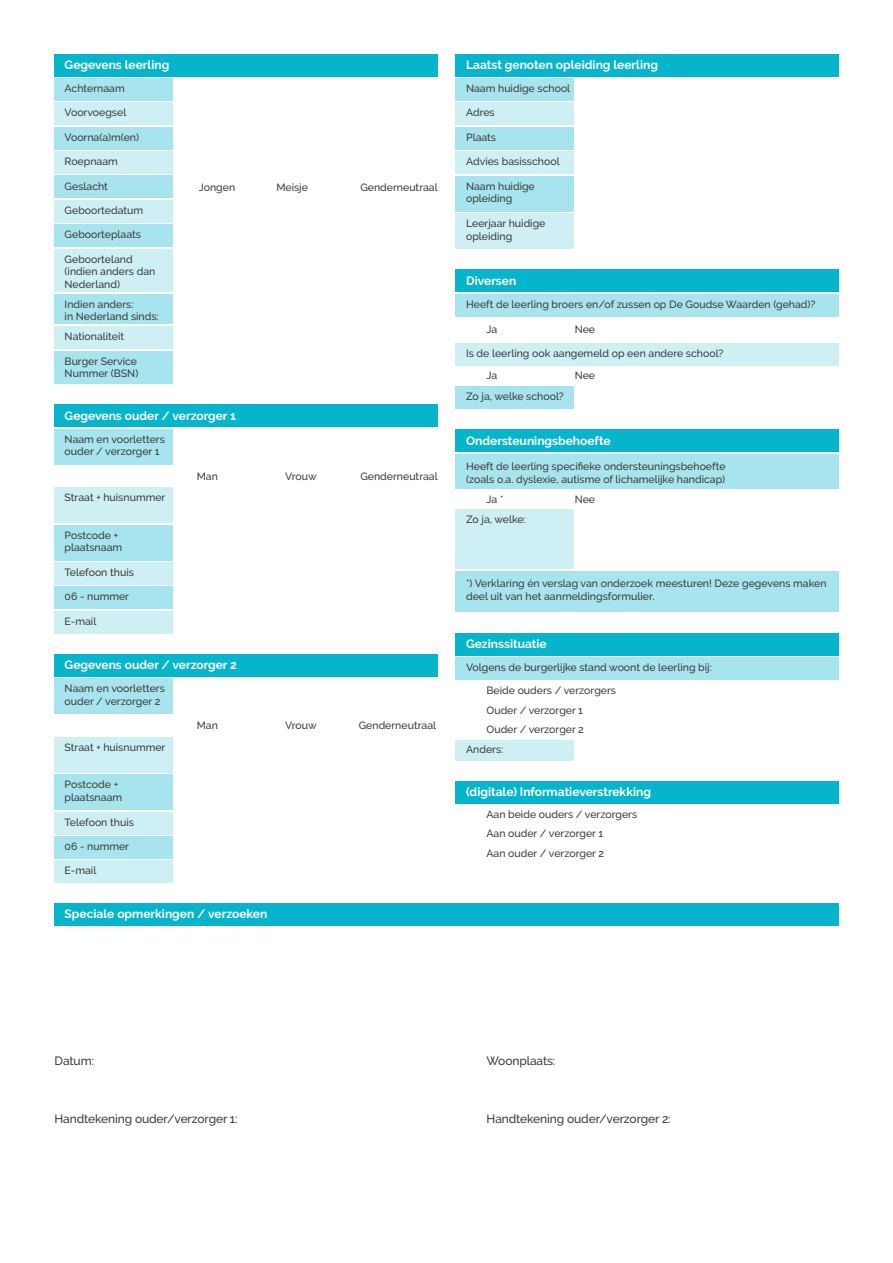
<style>
.page{position:relative;width:893px;height:1263px;background:#fff}
.page>*{position:absolute;margin:0;border:0;box-sizing:border-box;transform-origin:0 0}
.t1{font:700 12px "Raleway";color:#fff}
.t2{font:500 12px "Raleway";letter-spacing:-.01em;color:#3c3c3b}
.t3{font:500 10.5px/12.6px "Raleway";color:#3c3c3b}
</style>
<div class="page">
<div style="left:54px;top:54px;width:383px;height:22px;background:#06b4cc"></div>
<div style="left:54px;top:405px;width:383px;height:22px;background:#06b4cc"></div>
<div style="left:54px;top:654px;width:383px;height:22px;background:#06b4cc"></div>
<div style="left:54px;top:903px;width:785px;height:22px;background:#06b4cc"></div>
<div style="left:54px;top:78px;width:118px;height:22px;background:#a8e4ed"></div>
<div style="left:455px;top:78px;width:119px;height:22px;background:#a8e4ed"></div>
<div style="left:455px;top:294px;width:384px;height:22px;background:#a8e4ed"></div>
<div style="left:455px;top:657px;width:384px;height:22px;background:#a8e4ed"></div>
<div style="left:455px;top:454px;width:384px;height:35px;background:#a8e4ed"></div>
<div style="left:455px;top:571px;width:384px;height:41px;background:#a8e4ed"></div>
<div style="left:455px;top:343px;width:384px;height:22px;background:#cef0f5"></div>
<div style="left:54px;top:151px;width:118px;height:22px;background:#cef0f5"></div>
<div style="left:455px;top:151px;width:119px;height:22px;background:#cef0f5"></div>
<div style="left:455px;top:387px;width:119px;height:22px;background:#a8e4ed"></div>
<div style="left:455px;top:509px;width:119px;height:60px;background:#cef0f5"></div>
<div style="left:455px;top:740px;width:119px;height:20px;background:#cef0f5"></div>
<div style="left:54px;top:103px;width:118px;height:22px;background:#cef0f5"></div>
<div style="left:455px;top:103px;width:119px;height:22px;background:#cef0f5"></div>
<div style="left:54px;top:176px;width:118px;height:22px;background:#a8e4ed"></div>
<div style="left:54px;top:127px;width:118px;height:22px;background:#a8e4ed"></div>
<div style="left:455px;top:127px;width:119px;height:22px;background:#a8e4ed"></div>
<div style="left:455px;top:176px;width:119px;height:35px;background:#a8e4ed"></div>
<div style="left:455px;top:213px;width:119px;height:36px;background:#cef0f5"></div>
<div style="left:54px;top:429px;width:118px;height:35px;background:#a8e4ed"></div>
<div style="left:54px;top:679px;width:118px;height:35px;background:#a8e4ed"></div>
<div style="left:54px;top:525px;width:118px;height:35px;background:#a8e4ed"></div>
<div style="left:54px;top:775px;width:118px;height:35px;background:#a8e4ed"></div>
<div style="left:54px;top:488px;width:118px;height:35px;background:#cef0f5"></div>
<div style="left:54px;top:737px;width:118px;height:35px;background:#cef0f5"></div>
<div style="left:54px;top:200px;width:118px;height:22px;background:#cef0f5"></div>
<div style="left:54px;top:249px;width:118px;height:43px;background:#cef0f5"></div>
<div style="left:54px;top:294px;width:118px;height:30px;background:#a8e4ed"></div>
<div style="left:54px;top:225px;width:118px;height:22px;background:#a8e4ed"></div>
<div style="left:54px;top:326px;width:118px;height:22px;background:#cef0f5"></div>
<div style="left:54px;top:562px;width:118px;height:23px;background:#cef0f5"></div>
<div style="left:54px;top:812px;width:118px;height:22px;background:#cef0f5"></div>
<div style="left:54px;top:587px;width:118px;height:22px;background:#a8e4ed"></div>
<div style="left:54px;top:836px;width:118px;height:22px;background:#a8e4ed"></div>
<div style="left:54px;top:611px;width:118px;height:22px;background:#cef0f5"></div>
<div style="left:54px;top:860px;width:118px;height:23px;background:#cef0f5"></div>
<div style="left:54px;top:351px;width:118px;height:32px;background:#a8e4ed"></div>
<div style="left:455px;top:54px;width:384px;height:22px;background:#06b4cc"></div>
<div style="left:455px;top:270px;width:384px;height:22px;background:#06b4cc"></div>
<div style="left:455px;top:430px;width:384px;height:22px;background:#06b4cc"></div>
<div style="left:455px;top:633px;width:384px;height:22px;background:#06b4cc"></div>
<div style="left:455px;top:781px;width:384px;height:22px;background:#06b4cc"></div>
<p class="t1" style="left:65px;top:58px;width:106px">Gegevens leerling</p>
<p class="t1" style="left:466px;top:58px;width:193px">Laatst genoten opleiding leerling</p>
<p class="t3" style="left:65px;top:82px;width:62px">Achternaam</p>
<p class="t3" style="left:466px;top:82px;width:106px">Naam huidige school</p>
<p class="t3" style="left:65px;top:106px;width:63px">Voorvoegsel</p>
<p class="t3" style="left:466px;top:106px;width:30px">Adres</p>
<p class="t3" style="left:65px;top:131px;width:76px">Voorna(a)m(en)</p>
<p class="t3" style="left:466px;top:131px;width:32px">Plaats</p>
<p class="t3" style="left:65px;top:155px;width:55px">Roepnaam</p>
<p class="t3" style="left:466px;top:155px;width:95px">Advies basisschool</p>
<p class="t3" style="left:65px;top:179px;width:45px">Geslacht</p>
<p class="t3" style="left:65px;top:204px;width:80px">Geboortedatum</p>
<p class="t3" style="left:65px;top:228px;width:78px">Geboorteplaats</p>
<p class="t3" style="left:65px;top:253px;width:92px">Geboorteland (indien anders dan<br>Nederland)</p>
<p class="t3" style="left:65px;top:298px;width:96px">Indien anders:<br>in Nederland sinds:</p>
<p class="t3" style="left:65px;top:330px;width:61px">Nationaliteit</p>
<p class="t3" style="left:65px;top:355px;width:75px">Burger Service<br>Nummer (BSN)</p>
<p class="t3" style="left:199px;top:181px;width:38px">Jongen</p>
<p class="t1" style="left:65px;top:409px;width:173px">Gegevens ouder / verzorger 1</p>
<p class="t3" style="left:65px;top:433px;width:102px">Naam en voorletters ouder / verzorger 1</p>
<p class="t3" style="left:65px;top:491px;width:102px">Straat + huisnummer</p>
<p class="t3" style="left:65px;top:529px;width:59px">Postcode + plaatsnaam</p>
<p class="t3" style="left:65px;top:566px;width:71px">Telefoon thuis</p>
<p class="t3" style="left:65px;top:590px;width:66px">06 - nummer</p>
<p class="t3" style="left:65px;top:615px;width:33px">E-mail</p>
<p class="t3" style="left:197px;top:470px;width:23px">Man</p>
<p class="t3" style="left:276px;top:181px;width:33px">Meisje</p>
<p class="t3" style="left:360px;top:181px;width:79px">Genderneutraal</p>
<p class="t3" style="left:285px;top:470px;width:33px">Vrouw</p>
<p class="t3" style="left:360px;top:470px;width:79px">Genderneutraal</p>
<p class="t1" style="left:65px;top:658px;width:174px">Gegevens ouder / verzorger 2</p>
<p class="t3" style="left:65px;top:682px;width:102px">Naam en voorletters ouder / verzorger 2</p>
<p class="t3" style="left:65px;top:741px;width:102px">Straat + huisnummer</p>
<p class="t3" style="left:65px;top:778px;width:59px">Postcode + plaatsnaam</p>
<p class="t3" style="left:65px;top:816px;width:71px">Telefoon thuis</p>
<p class="t3" style="left:65px;top:840px;width:66px">06 - nummer</p>
<p class="t3" style="left:65px;top:864px;width:33px">E-mail</p>
<p class="t3" style="left:197px;top:719px;width:23px">Man</p>
<p class="t1" style="left:65px;top:907px;width:204px">Speciale opmerkingen / verzoeken</p>
<p class="t3" style="left:285px;top:719px;width:33px">Vrouw</p>
<p class="t3" style="left:359px;top:719px;width:79px">Genderneutraal</p>
<p class="t3" style="left:466px;top:180px;width:70px">Naam huidige opleiding</p>
<p class="t3" style="left:466px;top:217px;width:81px">Leerjaar huidige opleiding</p>
<p class="t1" style="left:466px;top:274px;width:52px">Diversen</p>
<p class="t3" style="left:466px;top:298px;width:351px">Heeft de leerling broers en/of zussen op De Goudse Waarden (gehad)?</p>
<p class="t3" style="left:575px;top:323px;width:22px">Nee</p>
<p class="t3" style="left:575px;top:369px;width:22px">Nee</p>
<p class="t3" style="left:487px;top:323px;width:12px">Ja</p>
<p class="t3" style="left:487px;top:369px;width:12px">Ja</p>
<p class="t3" style="left:466px;top:347px;width:259px">Is de leerling ook aangemeld op een andere school?</p>
<p class="t3" style="left:466px;top:390px;width:99px">Zo ja, welke school?</p>
<p class="t1" style="left:466px;top:434px;width:146px">Ondersteuningsbehoefte</p>
<p class="t3" style="left:466px;top:460px;width:261px">Heeft de leerling specifieke ondersteuningsbehoefte (zoals o.a. dyslexie, autisme of lichamelijke handicap)</p>
<p class="t3" style="left:487px;top:493px;width:18px">Ja *</p>
<p class="t3" style="left:466px;top:513px;width:61px">Zo ja, welke:</p>
<p class="t3" style="left:575px;top:493px;width:22px">Nee</p>
<p class="t3" style="left:466px;top:577px;width:362px">*) Verklaring én verslag van onderzoek meesturen! Deze gegevens maken deel uit van het aanmeldingsformulier.</p>
<p class="t1" style="left:466px;top:637px;width:82px">Gezinssituatie</p>
<p class="t3" style="left:466px;top:661px;width:247px">Volgens de burgerlijke stand woont de leerling bij:</p>
<p class="t3" style="left:487px;top:684px;width:131px">Beide ouders / verzorgers</p>
<p class="t3" style="left:487px;top:704px;width:98px">Ouder / verzorger 1</p>
<p class="t3" style="left:487px;top:723px;width:99px">Ouder / verzorger 2</p>
<p class="t3" style="left:466px;top:743px;width:39px">Anders:</p>
<p class="t1" style="left:466px;top:785px;width:186px">(digitale) Informatieverstrekking</p>
<p class="t3" style="left:487px;top:808px;width:152px">Aan beide ouders / verzorgers</p>
<p class="t3" style="left:487px;top:827px;width:118px">Aan ouder / verzorger 1</p>
<p class="t3" style="left:487px;top:846px;width:119px">Aan ouder / verzorger 2</p>
<p class="t2" style="left:55px;top:1054px;width:41px">Datum:</p>
<p class="t2" style="left:487px;top:1054px;width:70px">Woonplaats:</p>
<p class="t2" style="left:55px;top:1112px;width:185px">Handtekening ouder/verzorger 1:</p>
<p class="t2" style="left:487px;top:1112px;width:186px">Handtekening ouder/verzorger 2:</p>
</div>
